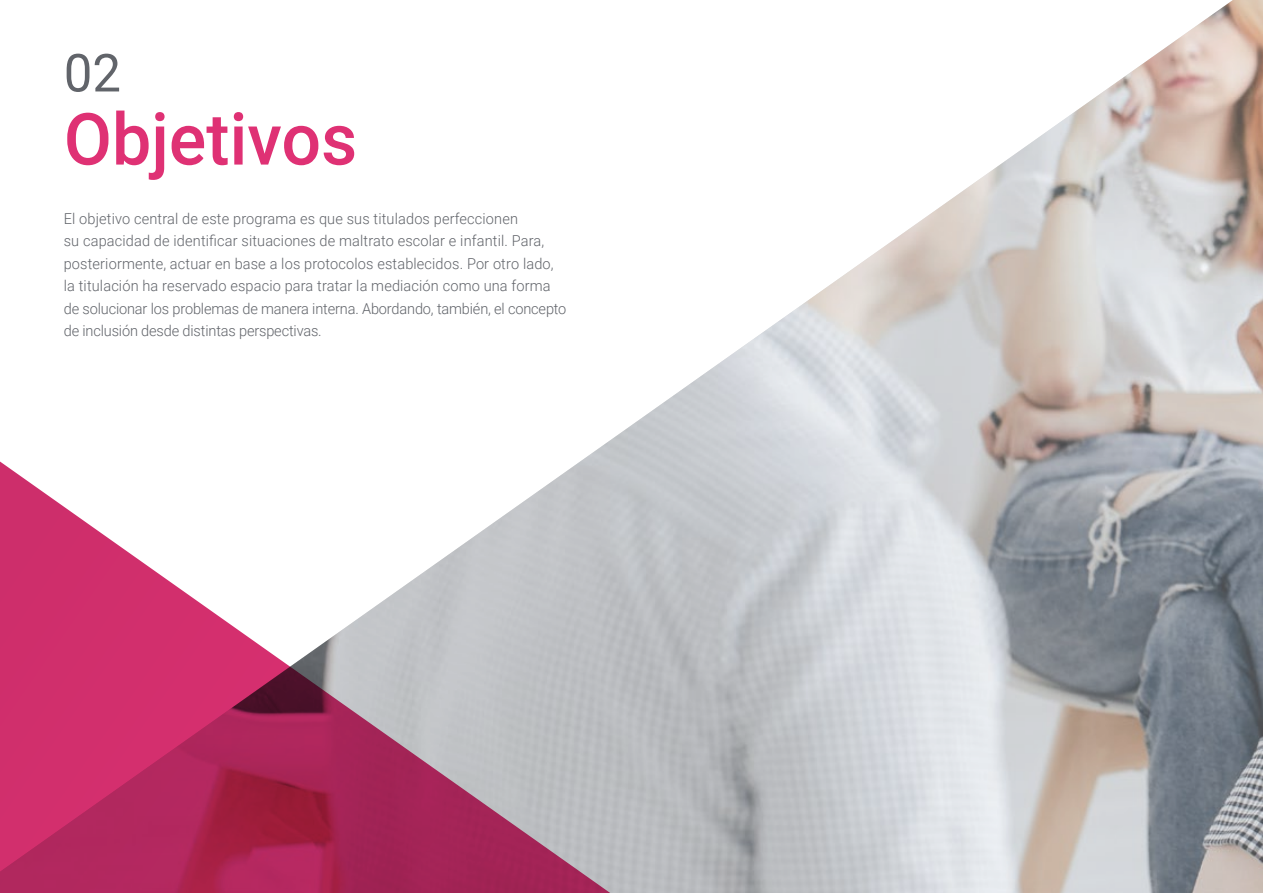
<style>
.page{position:relative;width:1263px;height:893px;background:#fff}
.page>*{position:absolute;margin:0;border:0;box-sizing:border-box;transform-origin:0 0}
.t1{font:500 72px "Roboto";color:#df3174}
.t2{font:52.5px "Roboto";color:#61646a}
.t3{font:300 15px/22.5px "Roboto";letter-spacing:.01em;color:#61646a}
</style>
<div class="page">
<img style="left:602px;top:0;width:661px;height:893px">
<svg style="left:0;top:446px;width:640px;height:447px"></svg>
<h2 class="t2" style="left:64px;top:36px;width:59px">02</h2>
<h1 class="t1" style="left:64px;top:89px;width:295px">Objetivos</h1>
<p class="t3" style="left:64px;top:207px;width:504px">El objetivo central de este programa es que sus titulados perfeccionen<br>su capacidad de identificar situaciones de maltrato escolar e infantil. Para, posteriormente, actuar en base a los protocolos establecidos. Por otro lado, la titulación ha reservado espacio para tratar la mediación como una forma de solucionar los problemas de manera interna. Abordando, también, el concepto de inclusión desde distintas perspectivas.</p>
</div>
